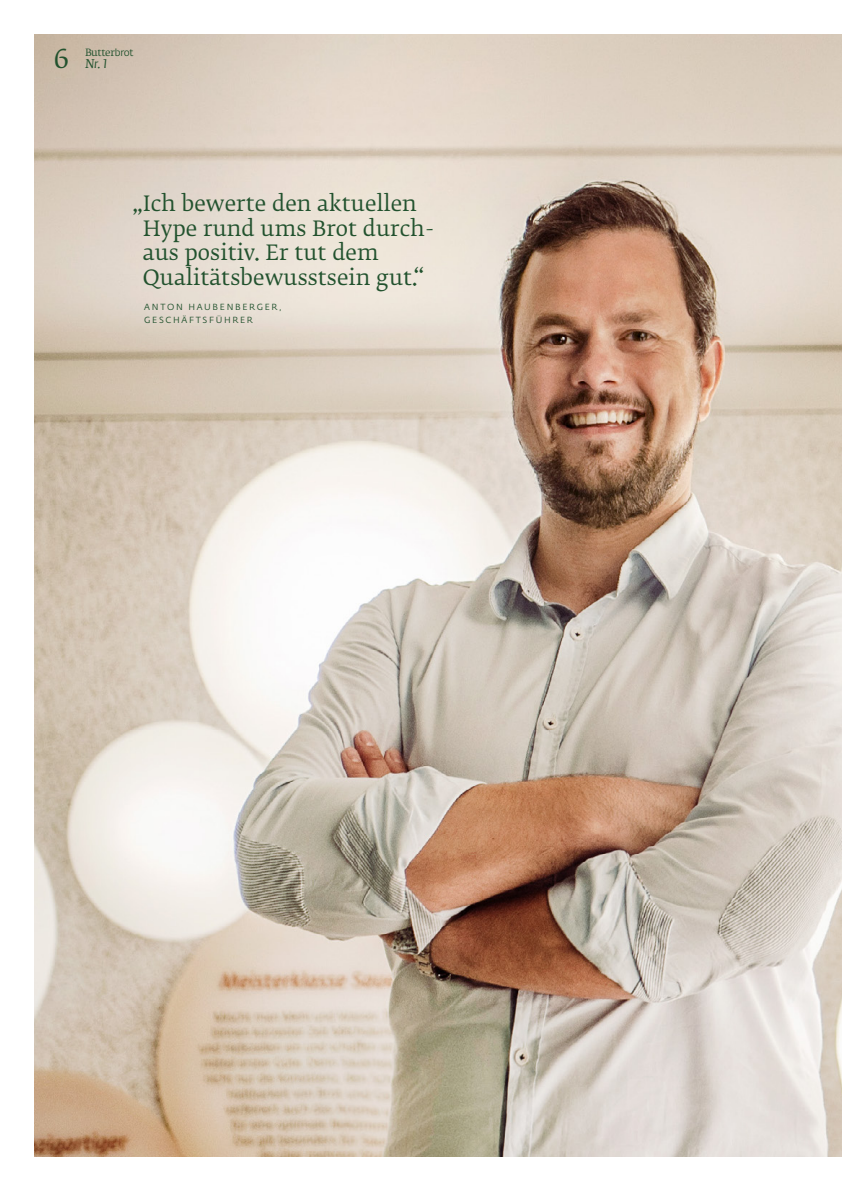
<style>
.page{position:relative;width:842px;height:1191px;background:#fff}
.page>*{position:absolute;margin:0;border:0;box-sizing:border-box;transform-origin:0 0}
.t1{font:21px/24.8px "Fedra Serif B Pro";letter-spacing:.01em;color:#22522e}
.t2{font:italic 12px "Fedra Serif B Pro";color:#22522e}
.t3{font:10px "Fedra Serif B Pro";letter-spacing:-.035em;color:#22522e}
.t4{font:8.8px/12.4px "Fedra Sans Pro";letter-spacing:.19em;color:#22522e}
.s1{font-family:"Fedra Sans Pro"}
.s2{font-style:normal;font-size:26px}
</style>
<div class="page">
<img style="left:34px;top:34px;width:808px;height:1122px">
<p class="t3" style="left:85px;top:46px;width:50px">Butter <span class="s1">brot</span></p>
<p class="t2" style="left:54px;top:57px;width:55px"><span class="s2">6</span> Nr. 1</p>
<p class="t1" style="left:143px;top:191px;width:289px;text-indent:-10px">„Ich bewerte den aktuellen<br>Hype rund ums Brot durch&shy;aus positiv. Er tut dem<br>Qualitätsbewusstsein gut.“</p>
<p class="t4" style="left:144px;top:300px;width:138px">ANTON HAUBENBERGER,<br>GESCHÄFTSFÜHRER</p>
</div>
